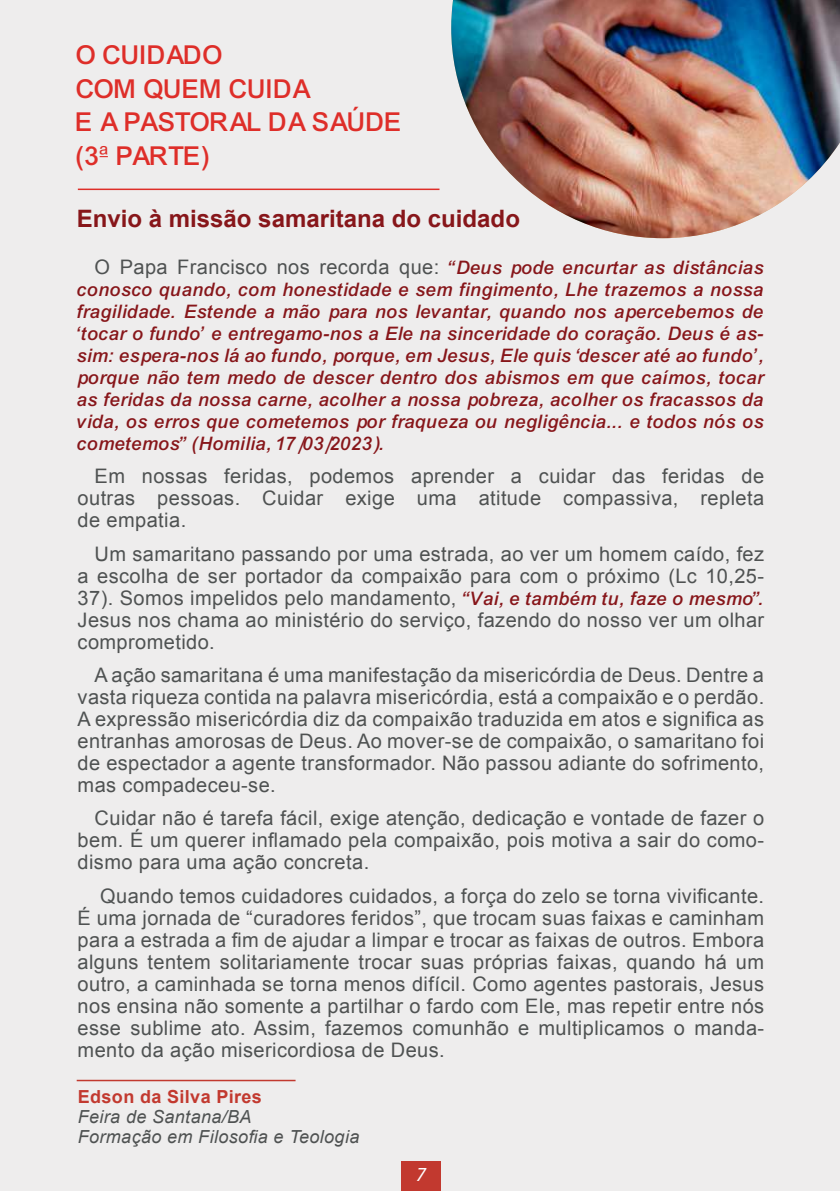
<style>
.page{position:relative;width:840px;height:1191px;background:#fff}
.page>*{position:absolute;margin:0;border:0;box-sizing:border-box;transform-origin:0 0}
.t1{font:28px/33.6px "Arial Mdm";color:#de2e29}
.t2{font:italic 28px "Myriad Arabic";color:#fff}
.t3{font:700 24px "Arial";color:#87161a}
.t4{font:20px/22px "Arial";letter-spacing:.02em;color:#4f5252;text-align:justify}
.t5{font:20px/22px "Arial Mdm Itl";letter-spacing:.02em;color:#87161a;text-align:justify}
.t6{font:italic 18px/20px "Arial";letter-spacing:.02em;color:#4f5252}
.t7{font:700 18px "Arial";letter-spacing:.02em;color:#c2392f}
.s1{font-family:"Arial";color:#4f5252}
.s2{font-family:"Arial Mdm Itl";color:#87161a}
</style>
<div class="page">
<div style="left:0;top:0;width:839px;height:1191px;background:#eeeded"></div>
<div style="left:401px;top:1161px;width:39px;height:30px;background:#c2392f"></div>
<hr style="left:77px;top:1079px;width:218px;height:2px;background:#c2392f">
<hr style="left:78px;top:189px;width:361px;height:1px;background:#de2e29">
<img style="left:451px;top:0;width:388px;height:238px">
<h1 class="t1" style="left:77px;top:38px;width:328px">O CUIDADO<br>COM QUEM CUIDA<br>E A PASTORAL DA SAÚDE (3ª PARTE)</h1>
<p class="t3" style="left:77px;top:203px;width:444px">Envio à missão samaritana do cuidado</p>
<p class="t5" style="left:78px;top:256px;width:687px;text-indent:17px"><span class="s1">O Papa Francisco nos recorda que:</span> “Deus pode encurtar as distâncias conosco quando, com honestidade e sem fingimento, Lhe trazemos a nossa fragilidade. Estende a mão para nos levantar, quando nos apercebemos de ‘tocar o fundo’ e entregamo-nos a Ele na sinceridade do coração. Deus é as&shy;sim: espera-nos lá ao fundo, porque, em Jesus, Ele quis ‘descer até ao fundo’, porque não tem medo de descer dentro dos abismos em que caímos, tocar as feridas da nossa carne, acolher a nossa pobreza, acolher os fracassos da vida, os erros que cometemos por fraqueza ou negligência... e todos nós os cometemos” (Homilia, 17/03/2023).</p>
<p class="t4" style="left:78px;top:465px;width:687px;text-indent:17px">Em nossas feridas, podemos aprender a cuidar das feridas de outras pessoas. Cuidar exige uma atitude compassiva, repleta de empatia.</p>
<p class="t4" style="left:78px;top:543px;width:687px;text-indent:17px">Um samaritano passando por uma estrada, ao ver um homem caído, fez a escolha de ser portador da compaixão para com o próximo (Lc 10,25- 37). Somos impelidos pelo mandamento, <span class="s2">“Vai, e também tu, faze o mesmo”.<br></span>Jesus nos chama ao ministério do serviço, fazendo do nosso ver um olhar comprometido.</p>
<p class="t4" style="left:78px;top:664px;width:687px;text-indent:17px">A ação samaritana é uma manifestação da misericórdia de Deus. Dentre a vasta riqueza contida na palavra misericórdia, está a compaixão e o perdão.<br>A expressão misericórdia diz da compaixão traduzida em atos e significa as entranhas amorosas de Deus. Ao mover-se de compaixão, o samaritano foi de espectador a agente transformador. Não passou adiante do sofrimento, mas compadeceu-se.</p>
<p class="t4" style="left:78px;top:807px;width:687px;text-indent:17px">Cuidar não é tarefa fácil, exige atenção, dedicação e vontade de fazer o bem. É um querer inflamado pela compaixão, pois motiva a sair do como&shy;dismo para uma ação concreta.</p>
<p class="t4" style="left:78px;top:885px;width:687px;text-indent:23px">Quando temos cuidadores cuidados, a força do zelo se torna vivificante.<br>É uma jornada de “curadores feridos”, que trocam suas faixas e caminham para a estrada a fim de ajudar a limpar e trocar as faixas de outros. Embora alguns tentem solitariamente trocar suas próprias faixas, quando há um outro, a caminhada se torna menos difícil. Como agentes pastorais, Jesus nos ensina não somente a partilhar o fardo com Ele, mas repetir entre nós esse sublime ato. Assim, fazemos comunhão e multiplicamos o manda&shy;mento da ação misericordiosa de Deus.</p>
<p class="t7" style="left:78px;top:1085px;width:185px">Edson da Silva Pires</p>
<p class="t6" style="left:78px;top:1107px;width:283px">Feira de Santana/BA<br>Formação em Filosofia e Teologia</p>
<h1 class="t2" style="left:415px;top:1155px;width:11px">7</h1>
</div>
